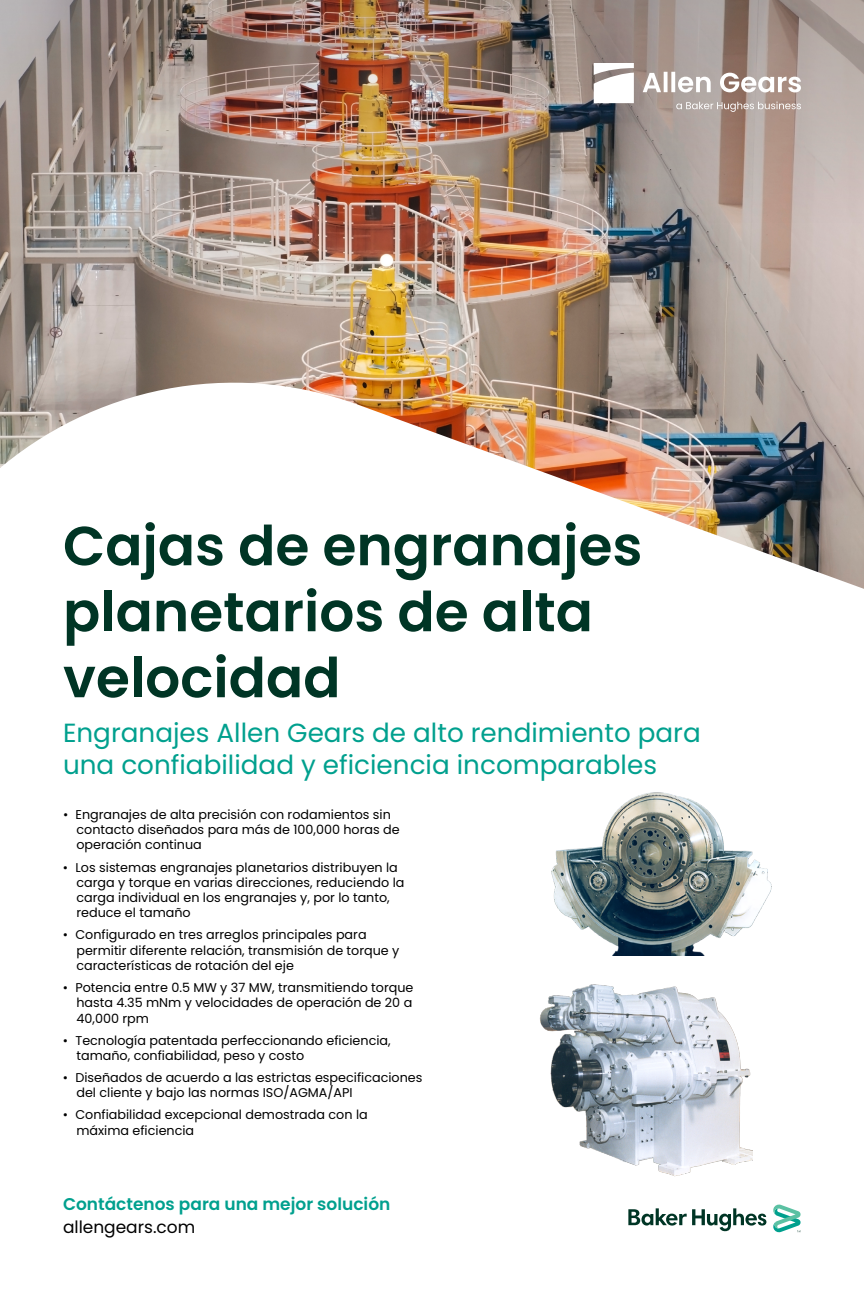
<style>
.page{position:relative;width:864px;height:1296px;background:#fff}
.page>*{position:absolute;margin:0;border:0;box-sizing:border-box;transform-origin:0 0}
.t1{font:600 55px/66px "Poppins";color:#003525}
.t2{font:26.25px/31.5px "Poppins";color:#00a08e}
.t3{font:600 17px "Poppins";color:#00a08e}
.t4{font:17px "Poppins";color:#000}
.t5{font:12.75px/15.3px "Poppins";color:#000}
</style>
<div class="page">
<img style="left:0;top:223px;width:864px;height:135px">
<img style="left:0;top:0;width:291px;height:223px">
<img style="left:0;top:358px;width:864px;height:231px">
<img style="left:291px;top:0;width:573px;height:303px">
<img style="left:551px;top:792px;width:221px;height:164px">
<img style="left:540px;top:984px;width:213px;height:193px">
<svg style="left:628px;top:1204px;width:173px;height:29px"></svg>
<svg style="left:643px;top:72px;width:158px;height:20px"></svg>
<svg style="left:676px;top:102px;width:125px;height:10px"></svg>
<svg style="left:594px;top:63px;width:40px;height:40px"></svg>
<h1 class="t1" style="left:63px;top:513px;width:581px">Cajas de engranajes planetarios de alta velocidad</h1>
<h2 class="t2" style="left:63px;top:717px;width:639px">Engranajes Allen Gears de alto rendimiento para una confiabilidad y eficiencia incomparables</h2>
<p class="t5" style="left:76px;top:807px;width:325px;text-indent:-13px">• Engranajes de alta precisión con rodamientos sin contacto diseñados para más de 100,000 horas de operación continua</p>
<p class="t5" style="left:76px;top:859px;width:329px;text-indent:-13px">• Los sistemas engranajes planetarios distribuyen la carga y torque en varias direcciones, reduciendo la carga individual en los engranajes y, por lo tanto, reduce el tamaño</p>
<p class="t5" style="left:76px;top:927px;width:325px;text-indent:-13px">• Configurado en tres arreglos principales para permitir diferente relación, transmisión de torque y características de rotación del eje</p>
<p class="t5" style="left:76px;top:980px;width:339px;text-align:justify;text-indent:-13px">• Potencia entre 0.5 MW y 37 MW, transmitiendo torque hasta 4.35 mNm y velocidades de operación de 20 a 40,000 rpm</p>
<p class="t5" style="left:76px;top:1033px;width:316px;text-indent:-13px">• Tecnología patentada perfeccionando eficiencia, tamaño, confiabilidad, peso y costo</p>
<p class="t5" style="left:76px;top:1070px;width:348px;text-indent:-13px">• Diseñados de acuerdo a las estrictas especificaciones del cliente y bajo las normas ISO/AGMA/API</p>
<p class="t5" style="left:76px;top:1107px;width:293px;text-indent:-13px">• Confiabilidad excepcional demostrada con la máxima eficiencia</p>
<h3 class="t3" style="left:63px;top:1195px;width:329px">Contáctenos para una mejor solución</h3>
<h3 class="t4" style="left:63px;top:1217px;width:134px">allengears.com</h3>
</div>
